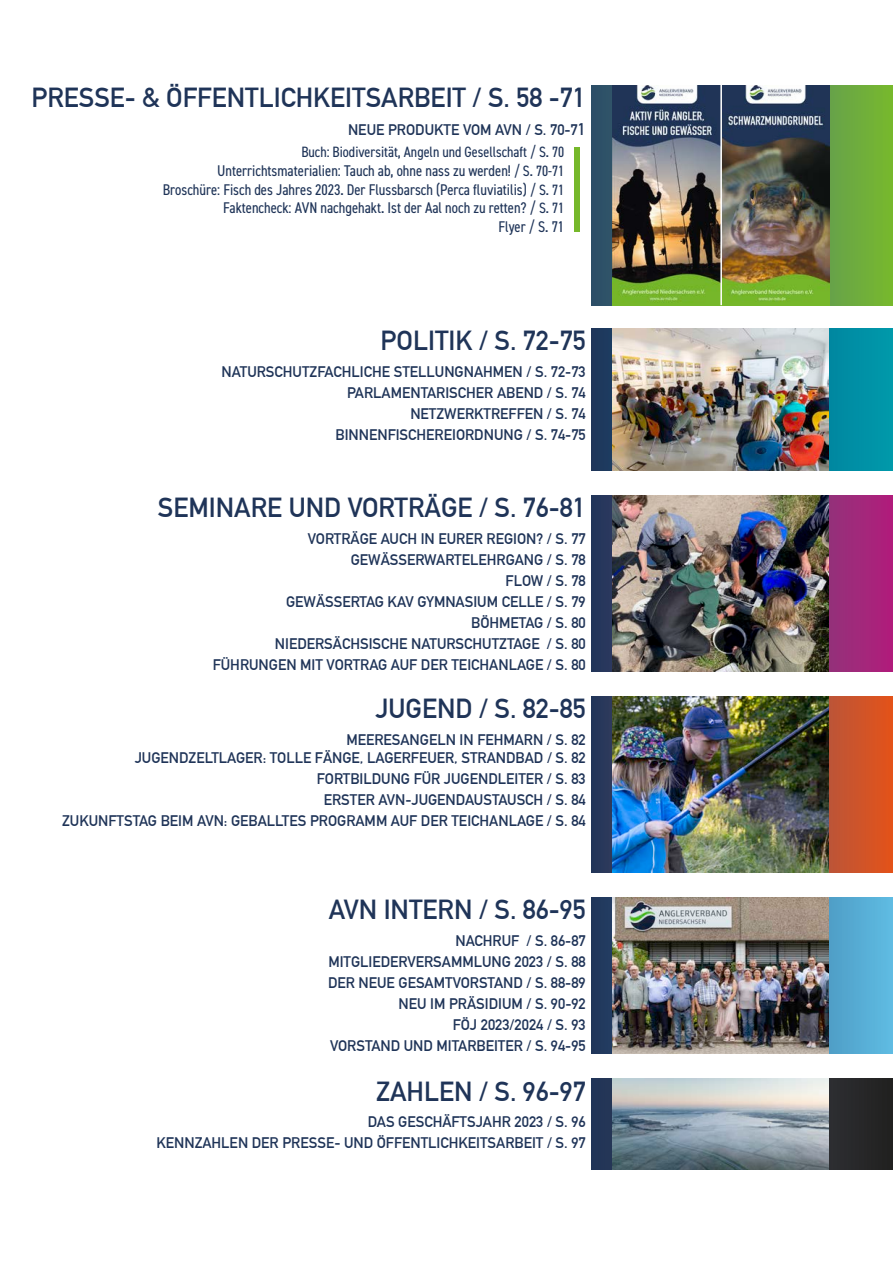
<style>
.page{position:relative;width:893px;height:1263px;background:#fff}
.page>*{position:absolute;margin:0;border:0;box-sizing:border-box;transform-origin:0 0}
.t1{font:700 27px "DIN Alternate";color:#1f3458}
.t2{font:condensed 15.6px/18.6px "DIN2014";color:#1f3458;text-align:right}
.t3{font:700 15px/21px "DIN Alternate";color:#1f3458;text-align:right}
.t4{font:condensed 15px "DIN2014";color:#1f3458}
.s1{font-size:16.5px}
.s2{font-size:15px}
</style>
<div class="page">
<svg style="left:591px;top:85px;width:302px;height:220px;background:#5d9346"></svg>
<svg style="left:591px;top:328px;width:302px;height:143px;background:#097b93"></svg>
<svg style="left:591px;top:495px;width:302px;height:177px;background:#822a72"></svg>
<svg style="left:591px;top:696px;width:302px;height:177px;background:#a44c34"></svg>
<svg style="left:591px;top:897px;width:302px;height:156px;background:#498fb6"></svg>
<svg style="left:591px;top:1079px;width:302px;height:90px;background:#272c35"></svg>
<img style="left:613px;top:85px;width:216px;height:220px">
<hr style="left:720px;top:81px;width:2px;height:224px;background:#fff">
<img style="left:612px;top:328px;width:216px;height:143px">
<img style="left:612px;top:897px;width:216px;height:156px">
<img style="left:612px;top:1079px;width:216px;height:90px">
<img style="left:612px;top:495px;width:216px;height:177px">
<img style="left:612px;top:696px;width:216px;height:177px">
<div style="left:574px;top:147px;width:5px;height:85px;background:#76b82a"></div>
<h1 class="t1" style="left:31px;top:77px;width:556px">PRESSE- &amp; ÖFFENTLICHKEITSARBEIT / S. 58 -71</h1>
<p class="t3" style="left:348px;top:118px;width:239px">NEUE PRODUKTE VOM AVN / S. 70-7<span class="s1">1</span></p>
<p class="t4" style="left:301px;top:142px;width:264px">Buch: Biodiversität, Angeln und Gesellschaft / S. 70</p>
<p class="t2" style="left:163px;top:161px;width:403px">Unterrichtsmaterialien: Tauch ab, ohne nass zu werden! <span class="s2">/ S. 70-71<br></span>Broschüre: Fisch des Jahres 2023. Der Flussbarsch (Perca fluviatilis) <span class="s2">/ S. 71<br></span>Faktencheck: AVN nachgehakt. Ist der Aal noch zu retten? / <span class="s2">S. 71<br></span>Flyer / S. 71</p>
<h1 class="t1" style="left:381px;top:320px;width:207px">POLITIK / S. 72-75</h1>
<p class="t3" style="left:222px;top:360px;width:366px">NATURSCHUTZFACHLICHE STELLUNGNAHMEN / S. 72-73<br>PARLAMENTARISCHER ABEND / S. 74<br>NETZWERKTREFFEN / S. 74<br>BINNENFISCHEREIORDNUNG / S. 74-75</p>
<h1 class="t1" style="left:158px;top:487px;width:429px">SEMINARE UND VORTRÄGE / S. 76-81</h1>
<p class="t3" style="left:213px;top:527px;width:374px">VORTRÄGE AUCH IN EURER REGION? / S. 77<br>GEWÄSSERWARTELEHRGANG / S. 78<br>FLOW / S. 78<br>GEWÄSSERTAG KAV GYMNASIUM CELLE / S. 79<br>BÖHMETAG / S. 80<br>NIEDERSÄCHSISCHE NATURSCHUTZTAGE / S. 80<br>FÜHRUNGEN MIT VORTRAG AUF DER TEICHANLAGE / S. 80</p>
<h1 class="t1" style="left:376px;top:688px;width:212px">JUGEND / S. 82-85</h1>
<p class="t3" style="left:135px;top:729px;width:453px;line-height:18px">MEERESANGELN IN FEHMARN / S. 82<br>JUGENDZELTLAGER: TOLLE FÄNGE, LAGERFEUER, STRANDBAD / S. 82</p>
<p class="t3" style="left:62px;top:767px;width:525px">FORTBILDUNG FÜR JUGENDLEITER / S. 83<br>ERSTER AVN-JUGENDAUSTAUSCH / S. 84<br>ZUKUNFTSTAG BEIM AVN: GEBALLTES PROGRAMM AUF DER TEICHANLAGE / S. 84</p>
<h1 class="t1" style="left:329px;top:889px;width:259px">AVN INTERN / S. 86-95</h1>
<p class="t3" style="left:328px;top:929px;width:259px">NACHRUF / S. 86-87<br>MITGLIEDERVERSAMMLUNG 2023 / S. 88<br>DER NEUE GESAMTVORSTAND / S. 88-89<br>NEU IM PRÄSIDIUM / S. 90-92<br>FÖJ 2023/2024 / S. 93<br>VORSTAND UND MITARBEITER / S. 94-95</p>
<h1 class="t1" style="left:376px;top:1070px;width:211px">ZAHLEN / S. 96-97</h1>
<p class="t3" style="left:156px;top:1110px;width:431px">DAS GESCHÄFTSJAHR 2023 / S. 96<br>KENNZAHLEN DER PRESSE- UND ÖFFENTLICHKEITSARBEIT / S. 97</p>
</div>
